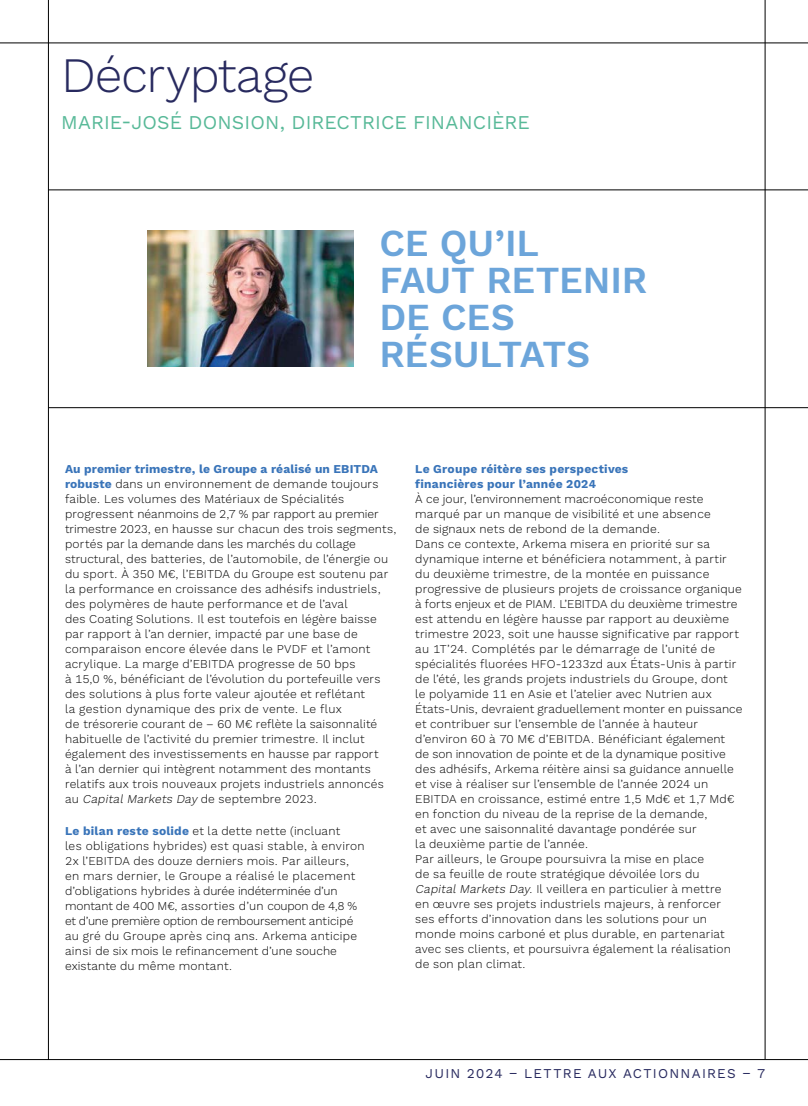
<style>
.page{position:relative;width:808px;height:1106px;background:#fff}
.page>*{position:absolute;margin:0;border:0;box-sizing:border-box;transform-origin:0 0}
.t1{font:300 49.5px "Work Sans";letter-spacing:-.025em;color:#282a5f}
.t2{font:600 37.5px/36.8px "Work Sans";letter-spacing:-.005em;color:#6ca5da}
.t3{font:19.5px "Work Sans";letter-spacing:.005em;color:#58b998}
.t4{font:13.5px "Work Sans";letter-spacing:.09em;color:#282a5f}
.t5{font:300 12px/15px "Work Sans";letter-spacing:.015em;color:#000}
.t6{font:700 12px/15px "Work Sans";letter-spacing:.015em;color:#3974b9}
.s1{font-weight:700;color:#3974b9}
.s2{font-style:italic}
</style>
<div class="page">
<img style="left:148px;top:231px;width:206px;height:136px">
<hr style="left:0;top:43px;width:808px;height:1px;background:#000">
<hr style="left:0;top:1059px;width:808px;height:1px;background:#000">
<hr style="left:765px;top:0;width:1px;height:1059px;background:#000">
<hr style="left:48px;top:0;width:1px;height:1059px;background:#000">
<hr style="left:48px;top:407px;width:760px;height:1px;background:#000">
<hr style="left:48px;top:189px;width:760px;height:1px;background:#000">
<h1 class="t1" style="left:61px;top:46px;width:255px">Décryptage</h1>
<h3 class="t3" style="left:61px;top:111px;width:470px">MARIE-JOSÉ DONSION, DIRECTRICE FINANCIÈRE</h3>
<h2 class="t2" style="left:379px;top:227px;width:269px">CE QU’IL<br>FAUT RETENIR<br>DE CES<br>RÉSULTATS</h2>
<p class="t5" style="left:65px;top:462px;width:333px"><span class="s1">Au premier trimestre, le Groupe a réalisé un EBITDA robuste</span> dans un environnement de demande toujours faible. Les volumes des Matériaux de Spécialités progressent néanmoins de 2,7 % par rapport au premier trimestre 2023, en hausse sur chacun des trois segments, portés par la demande dans les marchés du collage structural, des batteries, de l’automobile, de l’énergie ou du sport. À 350 M€, l’EBITDA du Groupe est soutenu par la performance en croissance des adhésifs industriels, des polymères de haute performance et de l’aval<br>des Coating Solutions. Il est toutefois en légère baisse par rapport à l’an dernier, impacté par une base de comparaison encore élevée dans le PVDF et l’amont acrylique. La marge d’EBITDA progresse de 50 bps<br>à 15,0 %, bénéficiant de l’évolution du portefeuille vers des solutions à plus forte valeur ajoutée et reflétant<br>la gestion dynamique des prix de vente. Le flux<br>de trésorerie courant de – 60 M€ reflète la saisonnalité habituelle de l’activité du premier trimestre. Il inclut également des investissements en hausse par rapport<br>à l’an dernier qui intègrent notamment des montants relatifs aux trois nouveaux projets industriels annoncés au <span class="s2">CapitalMarkets Day</span> de septembre 2023<span class="s2">.</span></p>
<p class="t5" style="left:65px;top:824px;width:301px"><span class="s1">Le bilan reste solide</span> et la dette nette (incluant<br>les obligations hybrides) est quasi stable, à environ 2x l’EBITDA des douze derniers mois. Par ailleurs, en mars dernier, le Groupe a réalisé le placement d’obligations hybrides à durée indéterminée d’un montant de 400 M€, assorties d’un coupon de 4,8 % et d’une première option de remboursement anticipé au gré du Groupe après cinq ans. Arkema anticipe ainsi de six mois le refinancement d’une souche existante du même montant.</p>
<p class="t6" style="left:415px;top:462px;width:215px">Le Groupe réitère ses perspectives financières pour l’année 2024</p>
<p class="t5" style="left:415px;top:492px;width:329px">À ce jour, l’environnement macroéconomique reste marqué par un manque de visibilité et une absence<br>de signaux nets de rebond de la demande.<br>Dans ce contexte, Arkema misera en priorité sur sa dynamique interne et bénéficiera notamment, à partir du deuxième trimestre, de la montée en puissance progressive de plusieurs projets de croissance organique à forts enjeux et de PIAM. L’EBITDA du deuxième trimestre est attendu en légère hausse par rapport au deuxième trimestre 2023, soit une hausse significative par rapport au 1T’24. Complétés par le démarrage de l’unité de spécialités fluorées HFO-1233zd aux États-Unis à partir de l’été, les grands projets industriels du Groupe, dont<br>le polyamide 11 en Asie et l’atelier avec Nutrien aux États-Unis, devraient graduellement monter en puissance et contribuer sur l’ensemble de l’année à hauteur d’environ 60 à 70 M€ d’EBITDA. Bénéficiant également<br>de son innovation de pointe et de la dynamique positive des adhésifs, Arkema réitère ainsi sa guidance annuelle et vise à réaliser sur l’ensemble de l’année 2024 un EBITDA en croissance, estimé entre 1,5 Md€ et 1,7 Md€ en fonction du niveau de la reprise de la demande,<br>et avec une saisonnalité davantage pondérée sur<br>la deuxième partie de l’année.<br>Par ailleurs, le Groupe poursuivra la mise en place<br>de sa feuille de route stratégique dévoilée lors du <span class="s2">CapitalMarkets Day</span>. Il veillera en particulier à mettre<br>en œuvre ses projets industriels majeurs, à renforcer ses efforts d’innovation dans les solutions pour un monde moins carboné et plus durable, en partenariat avec ses clients, et poursuivra également la réalisation de son plan climat.</p>
<p class="t4" style="left:426px;top:1065px;width:341px">JUIN 2024 – LETTRE AUX ACTIONNAIRES – 7</p>
</div>
